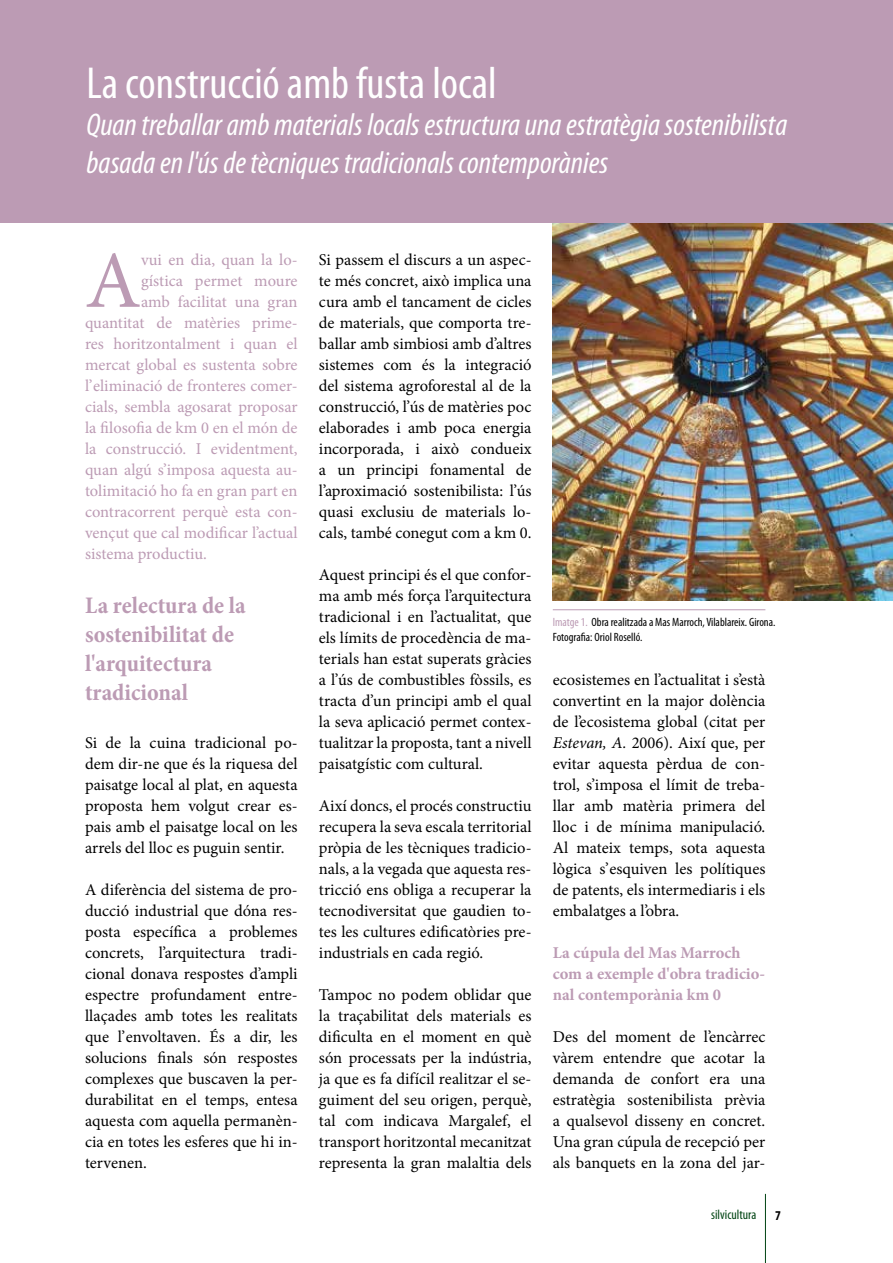
<style>
.page{position:relative;width:893px;height:1263px;background:#fff}
.page>*{position:absolute;margin:0;border:0;box-sizing:border-box;transform-origin:0 0}
.t1{font:81.15px "Minion Pro";color:#bc9bb4}
.t2{font:condensed 45px "Myriad Pro";color:#fff}
.t3{font:italic condensed 31.5px/37.8px "Myriad Pro";color:#fff}
.t4{font:700 condensed 24px/28.8px "Minion Pro";color:#bc9bb4}
.t5{font:16.5px/21px "Minion Pro";color:#000;text-align:justify}
.t6{font:16.5px "Minion Pro";color:#bc9bb4}
.t7{font:700 16.5px/21px "Minion Pro";color:#bc9bb4}
.t8{font:condensed 13.5px "Myriad Pro";color:#004413}
.t9{font:700 condensed 13.5px "Myriad Pro";color:#000}
.t10{font:condensed 12px/15px "Myriad Pro";color:#000}
.s1{color:#bc9bb4}
.s2{font-style:italic}
</style>
<div class="page">
<hr style="left:765px;top:1194px;width:1px;height:69px;background:#004413">
<img style="left:553px;top:223px;width:340px;height:377px">
<div style="left:0;top:0;width:893px;height:223px;background:#bc9bb4"></div>
<hr style="left:553px;top:609px;width:212px;height:1px;background:#bc9bb4">
<h2 class="t2" style="left:86px;top:55px;width:412px">La construcció amb fusta local</h2>
<h3 class="t3" style="left:86px;top:106px;width:702px">Quan treballar amb materials locals estructura una estratègia sostenibilista basada en l'ús de tècniques tradicionals contemporànies</h3>
<h1 class="t1" style="left:85px;top:227px;width:58px">A</h1>
<p class="t6" style="left:141px;top:248px;width:158px">vui en dia, quan la lo-</p>
<p class="t6" style="left:141px;top:269px;width:158px">gística permet moure</p>
<p class="t6" style="left:141px;top:290px;width:158px">amb facilitat una gran</p>
<p class="t6" style="left:85px;top:311px;width:214px">quantitat de matèries prime-</p>
<p class="t6" style="left:85px;top:332px;width:214px">res horitzontalment i quan el</p>
<p class="t6" style="left:85px;top:353px;width:214px">mercat global es sustenta sobre</p>
<p class="t6" style="left:85px;top:374px;width:214px">l’eliminació de fronteres comer-</p>
<p class="t6" style="left:85px;top:395px;width:214px">cials, sembla agosarat proposar</p>
<p class="t6" style="left:85px;top:416px;width:214px">la filosofia de km 0 en el món de</p>
<p class="t6" style="left:85px;top:438px;width:214px">la construcció. I evidentment,</p>
<p class="t6" style="left:85px;top:459px;width:214px">quan algú s’imposa aquesta au-</p>
<p class="t6" style="left:85px;top:480px;width:214px">tolimitació ho fa en gran part en</p>
<p class="t6" style="left:85px;top:501px;width:214px">contracorrent perquè esta con-</p>
<p class="t6" style="left:85px;top:522px;width:214px">vençut que cal modificar l’actual</p>
<p class="t6" style="left:85px;top:543px;width:123px">sistema productiu.</p>
<h3 class="t4" style="left:85px;top:591px;width:162px">La relectura de la sostenibilitat de l'arquitectura tradicional</h3>
<p class="t5" style="left:85px;top:732px;width:214px">Si de la cuina tradicional po&shy;dem dir-ne que és la riquesa del paisatge local al plat, en aquesta proposta hem volgut crear es&shy;pais amb el paisatge local on les arrels del lloc es puguin sentir.</p>
<p class="t5" style="left:85px;top:879px;width:214px">A diferència del sistema de pro&shy;ducció industrial que dóna res&shy;posta específica a problemes concrets, l’arquitectura tradi&shy;cional donava respostes d’ampli espectre profundament entre&shy;llaçades amb totes les realitats que l’envoltaven. És a dir, les solucions finals són respostes complexes que buscaven la per&shy;durabilitat en el temps, entesa aquesta com aquella permanèn&shy;cia en totes les esferes que hi in&shy;tervenen.</p>
<p class="t5" style="left:319px;top:249px;width:214px">Si passem el discurs a un aspec&shy;te més concret, això implica una cura amb el tancament de cicles de materials, que comporta tre&shy;ballar amb simbiosi amb d’altres sistemes com és la integració del sistema agroforestal al de la construcció, l’ús de matèries poc elaborades i amb poca energia incorporada, i això condueix a un principi fonamental de l’aproximació sostenibilista: l’ús quasi exclusiu de materials lo&shy;cals, també conegut com a km 0.</p>
<p class="t5" style="left:319px;top:564px;width:214px">Aquest principi és el que confor&shy;ma amb més força l’arquitectura tradicional i en l’actualitat, que els límits de procedència de ma&shy;terials han estat superats gràcies a l’ús de combustibles fòssils, es tracta d’un principi amb el qual la seva aplicació permet contex&shy;tualitzar la proposta, tant a nivell paisatgístic com cultural.</p>
<p class="t5" style="left:319px;top:795px;width:214px">Així doncs, el procés constructiu recupera la seva escala territorial pròpia de les tècniques tradicio&shy;nals, a la vegada que aquesta res&shy;tricció ens obliga a recuperar la tecnodiversitat que gaudien to&shy;tes les cultures edificatòries pre&shy;industrials en cada regió.</p>
<p class="t5" style="left:319px;top:984px;width:214px">Tampoc no podem oblidar que la traçabilitat dels materials es dificulta en el moment en què són processats per la indústria, ja que es fa difícil realitzar el se&shy;guiment del seu origen, perquè, tal com indicava Margalef, el transport horitzontal mecanitzat representa la gran malaltia dels</p>
<p class="t10" style="left:553px;top:615px;width:224px"><span class="s1">Imatge 1.</span> Obra realitzada a Mas Marroch, Vilablareix. Girona.<br>Fotografia: Oriol Roselló.</p>
<p class="t5" style="left:553px;top:669px;width:214px">ecosistemes en l’actualitat i s’està convertint en la major dolència de l’ecosistema global (citat per <span class="s2">Estevan, A.</span> 2006). Així que, per evitar aquesta pèrdua de con&shy;trol, s’imposa el límit de treba&shy;llar amb matèria primera del lloc i de mínima manipulació.<br>Al mateix temps, sota aquesta lògica s’esquiven les polítiques de patents, els intermediaris i els embalatges a l’obra.</p>
<p class="t7" style="left:553px;top:942px;width:214px">La cúpula del Mas Marroch com a exemple d'obra tradicio&shy;nal contemporània km 0</p>
<p class="t5" style="left:553px;top:1026px;width:214px">Des del moment de l’encàrrec vàrem entendre que acotar la demanda de confort era una estratègia sostenibilista prèvia a qualsevol disseny en concret.<br>Una gran cúpula de recepció per als banquets en la zona del jar-</p>
<p class="t8" style="left:711px;top:1207px;width:47px">silvicultura</p>
<p class="t9" style="left:775px;top:1207px;width:7px">7</p>
</div>
